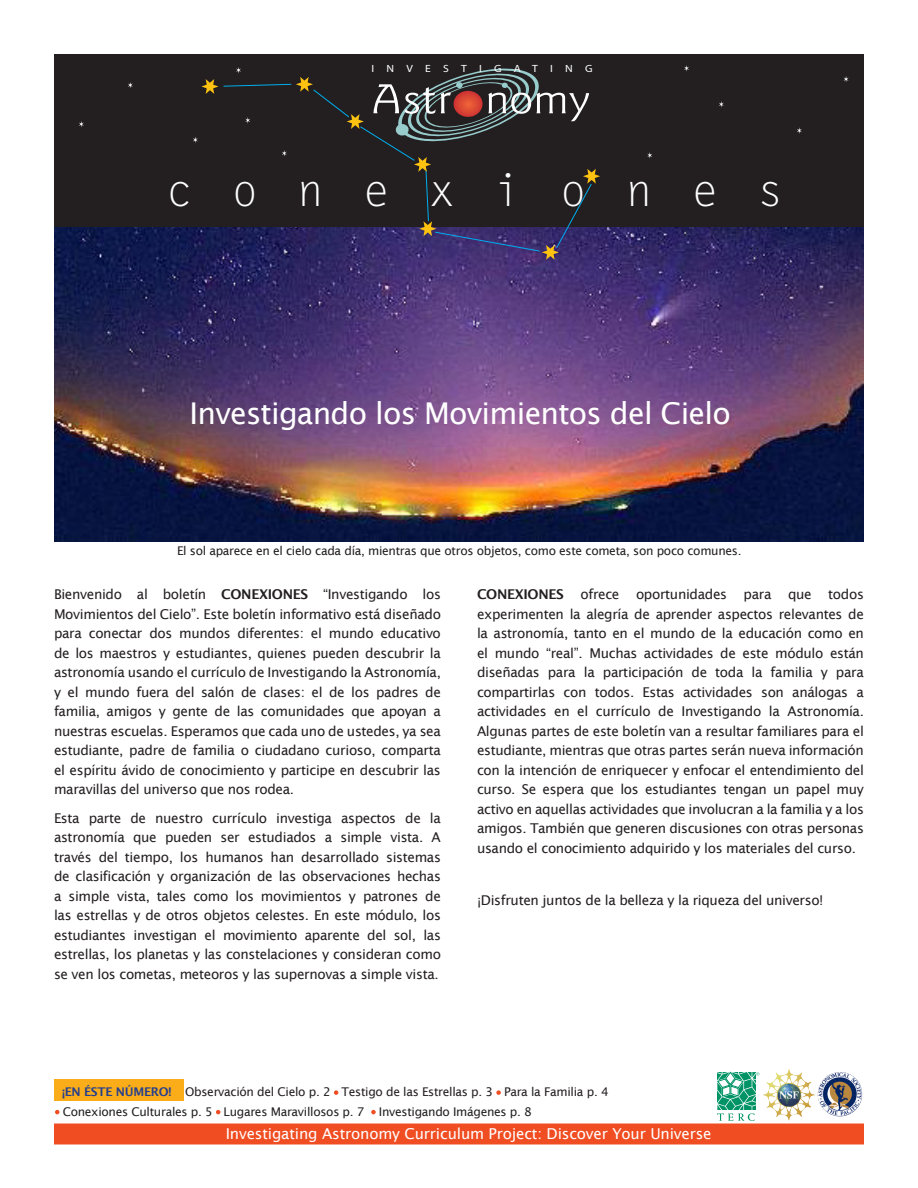
<style>
.page{position:relative;width:918px;height:1188px;background:#fff}
.page>*{position:absolute;margin:0;border:0;box-sizing:border-box;transform-origin:0 0}
.t1{font:45px "Letter Gothic Std";letter-spacing:.86em;color:#fff}
.Text_Bulleted{font:30px "Lucida Sans";letter-spacing:-.025em;color:#fff}
.t2{font:15px "Lucida Sans";letter-spacing:-.01em;color:#fff}
.Text{font:13.5px/19.5px "Lucida Sans";letter-spacing:-.025em;color:#231f20;text-align:justify}
.Text-2{font:12px/19.5px "Lucida Sans";letter-spacing:-.025em;color:#231f20}
.Text_Bulleted-2{font:12px "Lucida Sans";letter-spacing:-.025em;color:#231f20}
.t3{font:10.5px "Myriad";letter-spacing:1.05em;color:#fff;scale:1.11 1}
.s1{font-weight:600}
.s2{font-weight:600;color:#253f8e}
</style>
<div class="page">
<div style="left:55px;top:1079px;width:129px;height:21px;background:#faad19"></div>
<img style="left:54px;top:227px;width:810px;height:314px">
<div style="left:54px;top:54px;width:810px;height:173px;background:#231f20"></div>
<div style="left:54px;top:1124px;width:810px;height:20px;background:#f04d22"></div>
<svg style="left:128px;top:82px;width:5px;height:6px"></svg>
<svg style="left:79px;top:121px;width:5px;height:6px"></svg>
<svg style="left:647px;top:152px;width:5px;height:7px"></svg>
<svg style="left:684px;top:65px;width:5px;height:7px"></svg>
<svg style="left:719px;top:101px;width:5px;height:7px"></svg>
<svg style="left:797px;top:127px;width:5px;height:7px"></svg>
<svg style="left:843px;top:76px;width:6px;height:6px"></svg>
<svg style="left:334px;top:1090px;width:4px;height:5px"></svg>
<svg style="left:496px;top:1090px;width:5px;height:5px"></svg>
<svg style="left:55px;top:1110px;width:5px;height:4px"></svg>
<svg style="left:216px;top:1110px;width:4px;height:4px"></svg>
<svg style="left:371px;top:1110px;width:5px;height:4px"></svg>
<svg style="left:193px;top:67px;width:407px;height:193px"></svg>
<img style="left:818px;top:1072px;width:44px;height:44px">
<img style="left:763px;top:1069px;width:52px;height:51px">
<svg style="left:717px;top:1072px;width:42px;height:49px"></svg>
<p class="t3" style="left:371px;top:63px;width:201px">INVESTIGATING</p>
<p class="t1" style="left:166px;top:164px;width:620px">conexiones</p>
<p class="Text_Bulleted" style="left:190px;top:396px;width:543px">Investigando los Movimientos del Cielo</p>
<p class="Text_Bulleted-2" style="left:177px;top:543px;width:566px">El sol aparece en el cielo cada día, mientras que otros objetos, como este cometa, son poco comunes.</p>
<p class="Text" style="left:54px;top:585px;width:389px">Bienvenido al boletín <span class="s1">CONEXIONES</span> “Investigando los Movimientos del Cielo”. Este boletín informativo está diseñado para conectar dos mundos diferentes: el mundo educativo de los maestros y estudiantes, quienes pueden descubrir la astronomía usando el currículo de Investigando la Astronomía, y el mundo fuera del salón de clases: el de los padres de familia, amigos y gente de las comunidades que apoyan a nuestras escuelas. Esperamos que cada uno de ustedes, ya sea estudiante, padre de familia o ciudadano curioso, comparta el espíritu ávido de conocimiento y participe en descubrir las maravillas del universo que nos rodea.</p>
<p class="Text" style="left:54px;top:808px;width:388px">Esta parte de nuestro currículo investiga aspectos de la astronomía que pueden ser estudiados a simple vista. A través del tiempo, los humanos han desarrollado sistemas de clasificación y organización de las observaciones hechas a simple vista, tales como los movimientos y patrones de las estrellas y de otros objetos celestes. En este módulo, los estudiantes investigan el movimiento aparente del sol, las estrellas, los planetas y las constelaciones y consideran como se ven los cometas, meteoros y las supernovas a simple vista.</p>
<p class="Text" style="left:477px;top:585px;width:389px"><span class="s1">CONEXIONES</span> ofrece oportunidades para que todos experimenten la alegría de aprender aspectos relevantes de la astronomía, tanto en el mundo de la educación como en el mundo “real”. Muchas actividades de este módulo están diseñadas para la participación de toda la familia y para compartirlas con todos. Estas actividades son análogas a actividades en el currículo de Investigando la Astronomía.<br>Algunas partes de este boletín van a resultar familiares para el estudiante, mientras que otras partes serán nueva información con la intención de enriquecer y enfocar el entendimiento del curso. Se espera que los estudiantes tengan un papel muy activo en aquellas actividades que involucran a la familia y a los amigos. También que generen discusiones con otras personas usando el conocimiento adquirido y los materiales del curso.</p>
<p class="Text" style="left:477px;top:891px;width:348px">¡Disfruten juntos de la belleza y la riqueza del universo!</p>
<p class="Text-2" style="left:62px;top:1082px;width:548px"><span class="s2">¡EN ÉSTE NÚMERO!</span> Observación del Cielo p. 2 Testigo de las Estrellas p. 3 Para la Familia p. 4<br>Conexiones Culturales p. 5 Lugares Maravillosos p. 7 Investigando Imágenes p. 8</p>
<p class="t2" style="left:226px;top:1125px;width:487px">Investigating Astronomy Curriculum Project: Discover Your Universe</p>
</div>
